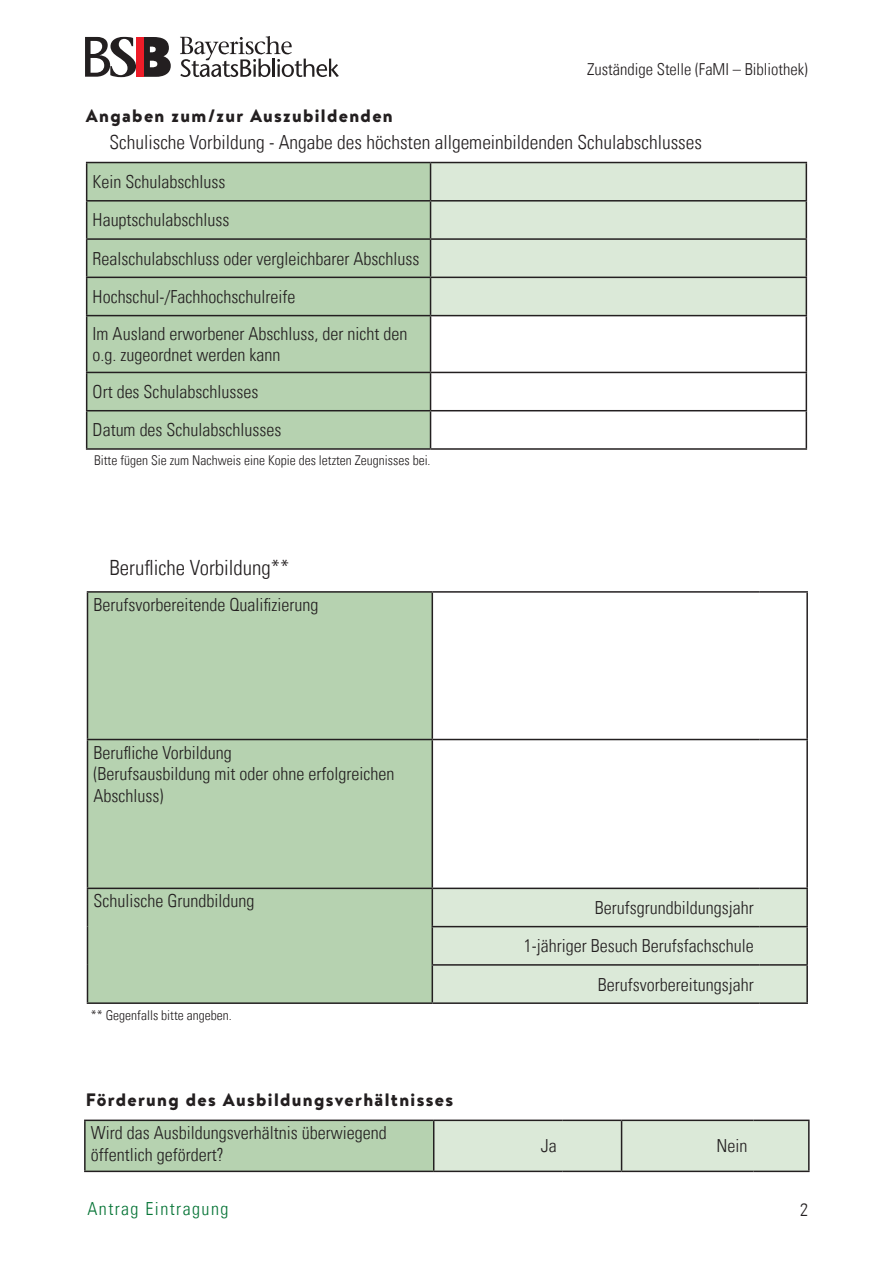
<style>
.page{position:relative;width:893px;height:1263px;background:#fff}
.page>*{position:absolute;margin:0;border:0;box-sizing:border-box;transform-origin:0 0}
.t1{font:300 condensed 21px "Univers LT";color:#231f20}
.t2{font:300 condensed 19.5px "Univers LT";color:#231f20}
.t3{font:300 condensed 18px/38px "Univers LT";color:#231f20}
.t4{font:900 18px "Brandon Text";letter-spacing:.075em;color:#231f20}
.t5{font:300 condensed 18px "Univers LT";letter-spacing:.08em;color:#067436}
.t6{font:300 condensed 16.5px "Univers LT";color:#231f20}
.t7{font:300 condensed 13.5px "Univers LT";color:#231f20}
</style>
<div class="page">
<svg style="left:85px;top:37px;width:51px;height:40px"></svg>
<svg style="left:144px;top:37px;width:27px;height:40px"></svg>
<svg style="left:180px;top:36px;width:159px;height:41px"></svg>
<div style="left:136px;top:37px;width:8px;height:40px;background:#ee1c28"></div>
<div style="left:87px;top:163px;width:343px;height:285px;background:#b6d2b0"></div>
<div style="left:431px;top:163px;width:375px;height:152px;background:#dbe9d8"></div>
<hr style="left:86px;top:162px;width:345px;height:1px;background:#231f20">
<hr style="left:86px;top:163px;width:1px;height:37px;background:#231f20">
<hr style="left:431px;top:162px;width:376px;height:1px;background:#231f20">
<hr style="left:430px;top:163px;width:1px;height:37px;background:#231f20">
<hr style="left:806px;top:163px;width:1px;height:37px;background:#231f20">
<hr style="left:86px;top:200px;width:345px;height:2px;background:#231f20">
<hr style="left:86px;top:202px;width:1px;height:36px;background:#231f20">
<hr style="left:431px;top:200px;width:376px;height:2px;background:#231f20">
<hr style="left:430px;top:202px;width:1px;height:36px;background:#231f20">
<hr style="left:806px;top:202px;width:1px;height:36px;background:#231f20">
<hr style="left:86px;top:238px;width:345px;height:2px;background:#231f20">
<hr style="left:86px;top:240px;width:1px;height:37px;background:#231f20">
<hr style="left:431px;top:238px;width:376px;height:2px;background:#231f20">
<hr style="left:430px;top:240px;width:1px;height:37px;background:#231f20">
<hr style="left:806px;top:240px;width:1px;height:37px;background:#231f20">
<hr style="left:86px;top:277px;width:345px;height:1px;background:#231f20">
<hr style="left:86px;top:278px;width:1px;height:37px;background:#231f20">
<hr style="left:431px;top:277px;width:376px;height:1px;background:#231f20">
<hr style="left:430px;top:278px;width:1px;height:37px;background:#231f20">
<hr style="left:806px;top:278px;width:1px;height:37px;background:#231f20">
<hr style="left:86px;top:315px;width:345px;height:1px;background:#231f20">
<hr style="left:86px;top:316px;width:1px;height:56px;background:#231f20">
<hr style="left:431px;top:315px;width:376px;height:1px;background:#231f20">
<hr style="left:430px;top:316px;width:1px;height:56px;background:#231f20">
<hr style="left:806px;top:316px;width:1px;height:56px;background:#231f20">
<hr style="left:86px;top:372px;width:345px;height:1px;background:#231f20">
<hr style="left:86px;top:373px;width:1px;height:37px;background:#231f20">
<hr style="left:431px;top:372px;width:376px;height:1px;background:#231f20">
<hr style="left:430px;top:373px;width:1px;height:37px;background:#231f20">
<hr style="left:806px;top:373px;width:1px;height:37px;background:#231f20">
<hr style="left:86px;top:410px;width:345px;height:1px;background:#231f20">
<hr style="left:86px;top:411px;width:1px;height:37px;background:#231f20">
<hr style="left:431px;top:410px;width:376px;height:1px;background:#231f20">
<hr style="left:430px;top:411px;width:1px;height:37px;background:#231f20">
<hr style="left:806px;top:411px;width:1px;height:37px;background:#231f20">
<hr style="left:86px;top:448px;width:345px;height:2px;background:#231f20">
<hr style="left:431px;top:448px;width:376px;height:2px;background:#231f20">
<div style="left:88px;top:593px;width:344px;height:409px;background:#b6d2b0"></div>
<div style="left:433px;top:889px;width:373px;height:113px;background:#dbe9d8"></div>
<hr style="left:87px;top:591px;width:345px;height:2px;background:#231f20">
<hr style="left:87px;top:593px;width:1px;height:146px;background:#231f20">
<hr style="left:432px;top:591px;width:328px;height:2px;background:#231f20">
<hr style="left:432px;top:593px;width:1px;height:146px;background:#231f20">
<hr style="left:760px;top:591px;width:48px;height:2px;background:#231f20">
<hr style="left:806px;top:593px;width:2px;height:146px;background:#231f20">
<hr style="left:87px;top:739px;width:345px;height:1px;background:#231f20">
<hr style="left:87px;top:740px;width:1px;height:147px;background:#231f20">
<hr style="left:432px;top:739px;width:328px;height:1px;background:#231f20">
<hr style="left:432px;top:740px;width:1px;height:147px;background:#231f20">
<hr style="left:760px;top:739px;width:48px;height:1px;background:#231f20">
<hr style="left:806px;top:740px;width:2px;height:147px;background:#231f20">
<hr style="left:87px;top:887px;width:345px;height:2px;background:#231f20">
<hr style="left:87px;top:889px;width:1px;height:38px;background:#231f20">
<hr style="left:432px;top:887px;width:328px;height:2px;background:#231f20">
<hr style="left:432px;top:889px;width:1px;height:37px;background:#231f20">
<hr style="left:806px;top:889px;width:2px;height:37px;background:#231f20">
<hr style="left:87px;top:927px;width:1px;height:38px;background:#231f20">
<hr style="left:432px;top:926px;width:328px;height:1px;background:#231f20">
<hr style="left:432px;top:927px;width:1px;height:37px;background:#231f20">
<hr style="left:806px;top:927px;width:2px;height:37px;background:#231f20">
<hr style="left:87px;top:965px;width:1px;height:37px;background:#231f20">
<hr style="left:432px;top:964px;width:328px;height:2px;background:#231f20">
<hr style="left:432px;top:966px;width:1px;height:36px;background:#231f20">
<hr style="left:806px;top:966px;width:2px;height:36px;background:#231f20">
<hr style="left:87px;top:1002px;width:345px;height:2px;background:#231f20">
<hr style="left:432px;top:1002px;width:328px;height:2px;background:#231f20">
<hr style="left:760px;top:887px;width:48px;height:2px;background:#231f20">
<hr style="left:760px;top:926px;width:48px;height:1px;background:#231f20">
<hr style="left:760px;top:964px;width:48px;height:2px;background:#231f20">
<hr style="left:760px;top:1002px;width:48px;height:2px;background:#231f20">
<div style="left:85px;top:1120px;width:349px;height:51px;background:#b6d2b0"></div>
<div style="left:434px;top:1121px;width:374px;height:49px;background:#dbe9d8"></div>
<hr style="left:84px;top:1121px;width:2px;height:49px;background:#231f20">
<hr style="left:84px;top:1119px;width:350px;height:2px;background:#231f20">
<hr style="left:434px;top:1119px;width:129px;height:2px;background:#231f20">
<hr style="left:433px;top:1121px;width:1px;height:49px;background:#231f20">
<hr style="left:84px;top:1170px;width:350px;height:2px;background:#231f20">
<hr style="left:434px;top:1170px;width:129px;height:2px;background:#231f20">
<hr style="left:563px;top:1119px;width:59px;height:2px;background:#231f20">
<hr style="left:622px;top:1119px;width:131px;height:2px;background:#231f20">
<hr style="left:621px;top:1121px;width:1px;height:49px;background:#231f20">
<hr style="left:563px;top:1170px;width:59px;height:2px;background:#231f20">
<hr style="left:622px;top:1170px;width:131px;height:2px;background:#231f20">
<hr style="left:753px;top:1119px;width:57px;height:2px;background:#231f20">
<hr style="left:808px;top:1121px;width:2px;height:49px;background:#231f20">
<hr style="left:753px;top:1170px;width:57px;height:2px;background:#231f20">
<p class="t4" style="left:86px;top:103px;width:308px">Angaben zum/zur Auszubildenden</p>
<p class="t6" style="left:587px;top:59px;width:222px">Zuständige Stelle (FaMI – Bibliothek)</p>
<p class="t2" style="left:109px;top:131px;width:594px">Schulische Vorbildung - Angabe des höchsten allgemeinbildenden Schulabschlusses</p>
<p class="t3" style="left:93px;top:163px;width:328px">Kein Schulabschluss<br>Hauptschulabschluss<br>Realschulabschluss oder vergleichbarer Abschluss Hochschul-/Fachhochschulreife<br>Im Ausland erworbener Abschluss, der nicht den</p>
<p class="t3" style="left:93px;top:336px;width:190px;line-height:37.5px">o.g. zugeordnet werden kann<br>Ort des Schulabschlusses<br>Datum des Schulabschlusses</p>
<p class="t7" style="left:94px;top:452px;width:338px">Bitte fügen Sie zum Nachweis eine Kopie des letzten Zeugnisses bei.</p>
<p class="t1" style="left:109px;top:555px;width:181px">Berufliche Vorbildung**</p>
<p class="t3" style="left:93px;top:586px;width:226px">Berufsvorbereitende Qualifizierung</p>
<p class="t3" style="left:93px;top:741px;width:302px;line-height:21.6px">Berufliche Vorbildung<br>(Berufsausbildung mit oder ohne erfolgreichen<br>Abschluss)</p>
<p class="t3" style="left:93px;top:882px;width:162px">Schulische Grundbildung</p>
<p class="t3" style="left:524px;top:888px;width:231px;text-align:right">Berufsgrundbildungsjahr<br>1-jähriger Besuch Berufsfachschule<br>Berufsvorbereitungsjahr</p>
<p class="t7" style="left:91px;top:1007px;width:142px">** Gegenfalls bitte angeben.</p>
<p class="t4" style="left:86px;top:1087px;width:369px">Förderung des Ausbildungsverhältnisses</p>
<p class="t3" style="left:91px;top:1122px;width:297px;line-height:21.6px">Wird das Ausbildungsverhältnis überwiegend öffentlich gefördert?</p>
<p class="t3" style="left:541px;top:1127px;width:17px">Ja</p>
<p class="t3" style="left:716px;top:1127px;width:32px">Nein</p>
<p class="t5" style="left:87px;top:1198px;width:142px">Antrag Eintragung</p>
<p class="t3" style="left:800px;top:1191px;width:9px">2</p>
</div>
